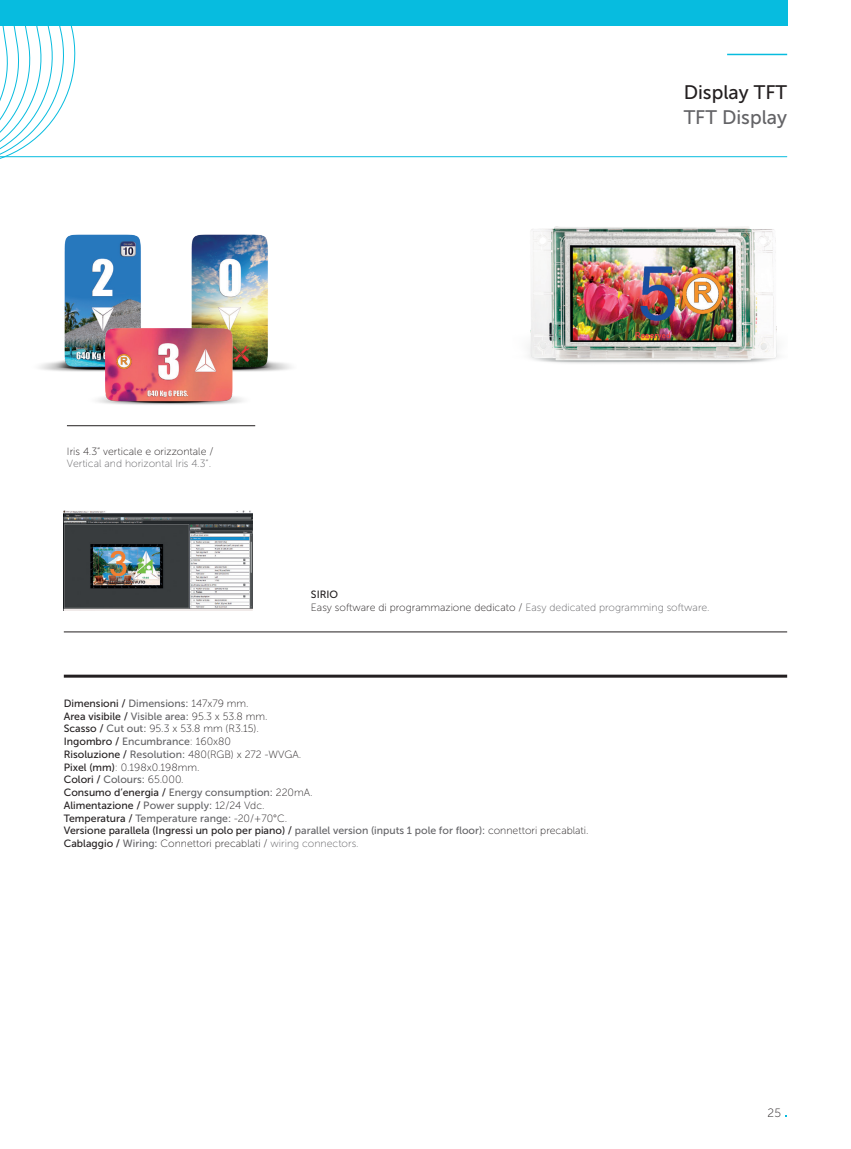
<style>
.page{position:relative;width:851px;height:1149px;background:#fff}
.page>*{position:absolute;margin:0;border:0;box-sizing:border-box;transform-origin:0 0}
.t1{font:19.5px "Museo Sans 500";color:#231f20}
.t2{font:19.5px "Museo Sans 500";color:#636366}
.t3{font:12px "Museo Sans 100";color:#231f20}
.t4{font:10.5px/12.8px "Museo Sans 500";color:#231f20}
.t5{font:10.5px/12.8px "Museo Sans 100";color:#231f20}
.t6{font:10.5px "Museo Sans 100";color:#636366}
.t7{font:10.5px "Museo Sans 500";color:#636366}
.s1{color:#636366}
.s2{font-family:"Museo Sans 100"}
.s3{font-family:"Museo Sans 500"}
.s4{font-family:"Museo Sans 500";color:#636366}
.s5{color:#231f20}
.s6{font-family:"Museo Sans 100";color:#231f20}
</style>
<div class="page">
<svg style="left:0;top:26px;width:81px;height:133px"></svg>
<hr style="left:727px;top:54px;width:60px;height:1px;background:#07bcdf">
<hr style="left:0;top:156px;width:787px;height:1px;background:#07bcdf">
<div style="left:0;top:0;width:787px;height:26px;background:#07bcdf"></div>
<img style="left:191px;top:234px;width:77px;height:78px">
<img style="left:64px;top:234px;width:77px;height:78px">
<img style="left:64px;top:510px;width:188px;height:100px">
<img style="left:39px;top:312px;width:252px;height:115px">
<img style="left:529px;top:227px;width:250px;height:137px">
<hr style="left:64px;top:674px;width:723px;height:3px;background:#231f20">
<hr style="left:67px;top:425px;width:188px;height:1px;background:#231f20">
<hr style="left:64px;top:631px;width:723px;height:1px;background:#231f20">
<h1 class="t1" style="left:683px;top:81px;width:105px">Display TFT</h1>
<h1 class="t2" style="left:683px;top:107px;width:105px">TFT Display</h1>
<p class="t5" style="left:67px;top:444px;width:148px">Iris 4.3” verticale e orizzontale /</p>
<p class="t6" style="left:67px;top:458px;width:146px">Vertical and horizontal Iris 4.3”.</p>
<p class="t4" style="left:311px;top:588px;width:29px">SIRIO</p>
<p class="t5" style="left:311px;top:600px;width:400px">Easy software di programmazione dedicato / <span class="s1">Easy dedicated programming software.</span></p>
<p class="t4" style="left:64px;top:696px;width:205px">Dimensioni / <span class="s1">Dimensions:</span> <span class="s2">147x79 mm.<br></span>Area visibile / <span class="s1">Visible area:</span> <span class="s2">95.3 x 53.8 mm.</span></p>
<p class="t5" style="left:64px;top:722px;width:197px"><span class="s3">Scasso /</span> <span class="s4">Cut out:</span> 95.3 x 53.8 mm (R3.15).</p>
<p class="t7" style="left:64px;top:735px;width:169px"><span class="s5">Ingombro /</span> Encumbrance<span class="s6">: 160x80</span></p>
<p class="t5" style="left:64px;top:747px;width:239px"><span class="s3">Risoluzione /</span> <span class="s4">Resolution:</span> 480(RGB) x 272 -WVGA.<br><span class="s3">Pixel (mm)</span>: 0.198x0.198mm.</p>
<p class="t4" style="left:64px;top:773px;width:526px">Colori / <span class="s1">Colours:</span> <span class="s2">65.000.<br></span>Consumo d’energia / <span class="s1">Energy consumption:</span> <span class="s2">220mA.<br></span>Alimentazione / <span class="s1">Power supply:</span> <span class="s2">12/24 Vdc.<br></span>Temperatura / <span class="s1">Temperature range:</span> <span class="s2">-20/+70°C.<br></span>Versione parallela (Ingressi un polo per piano) / <span class="s1">parallel version (inputs 1 pole for floor):</span> <span class="s2">connettori precablati.</span></p>
<p class="t5" style="left:64px;top:837px;width:296px"><span class="s3">Cablaggio /</span> <span class="s4">Wiring:</span> Connettori precablati / <span class="s1">wiring connectors.</span></p>
<p class="t3" style="left:767px;top:1106px;width:15px">25</p>
</div>
